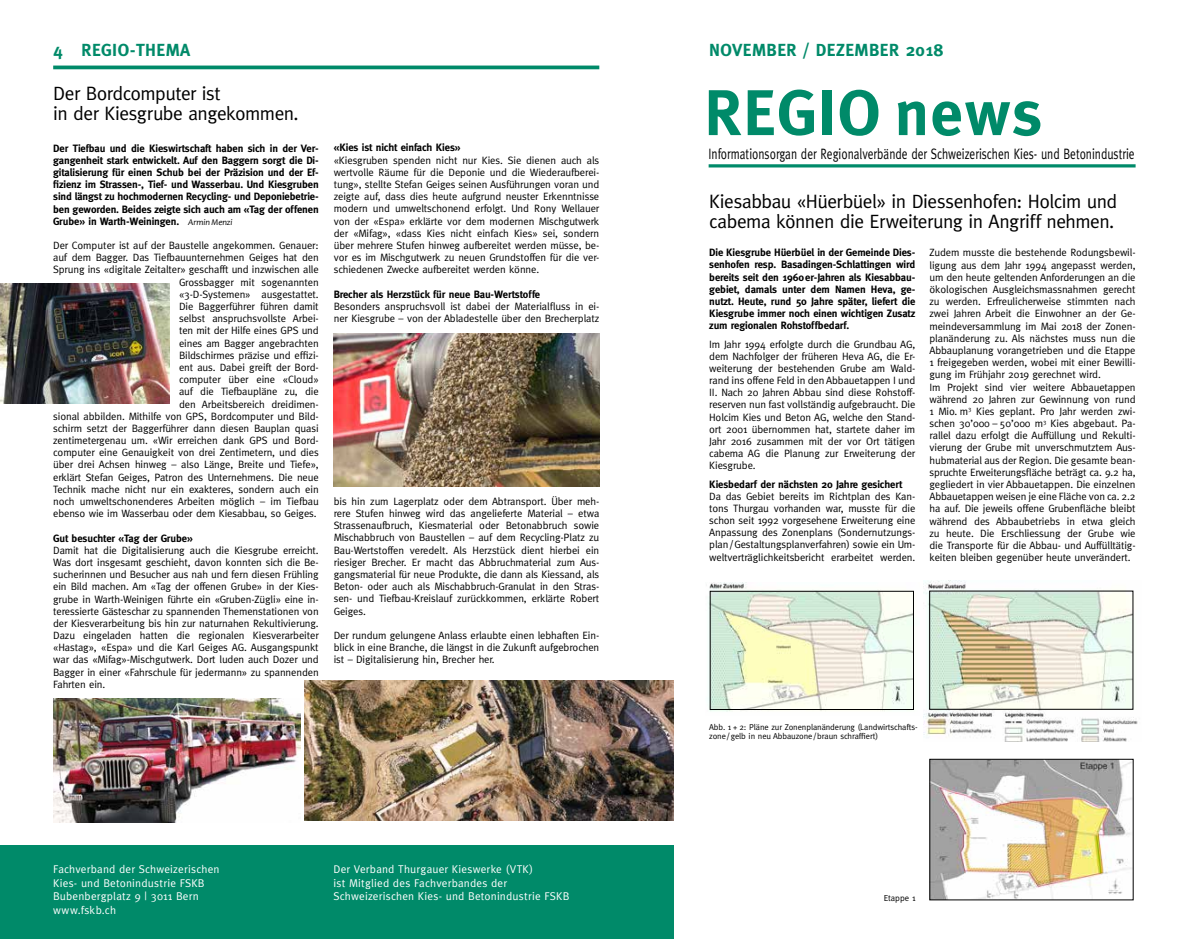
<style>
.page{position:relative;width:1188px;height:939px;background:#fff}
.page>*{position:absolute;margin:0;border:0;box-sizing:border-box;transform-origin:0 0}
.t1{font:700 64.5px "Meta";letter-spacing:.025em;color:#008a69}
.t2{font:19.38px/20px "Meta";letter-spacing:-.025em;color:#000}
.t3{font:700 17.5px "Meta";letter-spacing:.025em;color:#008a69}
.t4{font:15px "Meta";color:#000;scale:.76 1}
.t5{font:11.25px "Meta";letter-spacing:.015em;color:#fff}
.t6{font:11.25px "Meta";letter-spacing:.04em;color:#fff}
.t7{font:10.62px/12.1px "Meta";letter-spacing:-.01em;color:#000;text-align:justify}
.t8{font:700 10.62px/12.1px "Meta";letter-spacing:-.01em;color:#000;text-align:justify}
.t9{font:8.75px "Meta";color:#000}
.t10{font:8.5px/8.5px "Meta";letter-spacing:-.01em;color:#000}
.s1{font-family:"Candara";font-weight:400;font-style:italic;font-size:8.75px}
</style>
<div class="page">
<img style="left:708px;top:582px;width:206px;height:130px">
<div style="left:709px;top:591px;width:204px;height:119px;border:1px solid #000"></div>
<img style="left:923px;top:580px;width:215px;height:162px">
<img style="left:931px;top:761px;width:199px;height:137px">
<div style="left:929px;top:759px;width:203px;height:141px;border:1px solid #000"></div>
<div style="left:0;top:845px;width:673px;height:94px;background:#008a69"></div>
<hr style="left:708px;top:164px;width:427px;height:3px;background:#008a69">
<hr style="left:53px;top:66px;width:546px;height:3px;background:#008a69">
<img style="left:0;top:283px;width:169px;height:121px">
<img style="left:333px;top:334px;width:266px;height:153px">
<img style="left:304px;top:681px;width:369px;height:139px">
<img style="left:53px;top:699px;width:247px;height:123px">
<h3 class="t3" style="left:81px;top:40px;width:110px">REGIO-THEMA</h3>
<h3 class="t3" style="left:709px;top:40px;width:235px">NOVEMBER / DEZEMBER 2018</h3>
<h1 class="t1" style="left:704px;top:75px;width:339px">REGIO news</h1>
<h3 class="t4" style="left:708px;top:145px;width:562px">Informationsorgan der Regionalverbände der Schweizerischen Kies- und Betonindustrie</h3>
<h3 class="t3" style="left:53px;top:40px;width:11px">4</h3>
<h2 class="t2" style="left:53px;top:83px;width:247px">Der Bordcomputer ist<br>in der Kiesgrube angekommen.</h2>
<p class="t8" style="left:53px;top:142px;width:267px">Der Tiefbau und die Kieswirtschaft haben sich in der Ver&shy;gangenheit stark entwickelt. Auf den Baggern sorgt die Di&shy;gitalisierung für einen Schub bei der Präzision und der Ef&shy;fizienz im Strassen-, Tief- und Wasserbau. Und Kiesgruben sind längst zu hochmodernen Recycling- und Deponiebetrie&shy;ben geworden. Beides zeigte sich auch am «Tag der offenen Grube» in Warth-Weiningen. <span class="s1">Armin Menzi</span></p>
<p class="t7" style="left:53px;top:239px;width:267px;text-align:right">Der Computer ist auf der Baustelle angekommen. Genauer: auf dem Bagger. Das Tiefbauunternehmen Geiges hat den Sprung ins «digitale Zeitalter» geschafft und inzwischen alle Grossbagger mit sogenannten<br>«3-D-Systemen» ausgestattet.<br>Die Baggerführer führen damit<br>selbst anspruchsvollste Arbei-<br>ten mit der Hilfe eines GPS und<br>eines am Bagger angebrachten<br>Bildschirmes präzise und effizi-<br>ent aus. Dabei greift der Bord-<br>computer über eine «Cloud»<br>auf die Tiefbaupläne zu, die<br>den Arbeitsbereich dreidimen-<br>sional abbilden. Mithilfe von GPS, Bordcomputer und Bild&shy;schirm setzt der Baggerführer dann diesen Bauplan quasi zentimetergenau um. «Wir erreichen dank GPS und Bord&shy;computer eine Genauigkeit von drei Zentimetern, und dies über drei Achsen hinweg – also Länge, Breite und Tiefe», erklärt Stefan Geiges, Patron des Unternehmens. Die neue Technik mache nicht nur ein exakteres, sondern auch ein noch umweltschonenderes Arbeiten möglich – im Tiefbau ebenso wie im Wasserbau oder dem Kiesabbau, so Geiges.</p>
<p class="t8" style="left:53px;top:532px;width:141px">Gut besuchter «Tag der Grube»</p>
<p class="t7" style="left:53px;top:544px;width:267px">Damit hat die Digitalisierung auch die Kiesgrube erreicht.<br>Was dort insgesamt geschieht, davon konnten sich die Be&shy;sucherinnen und Besucher aus nah und fern diesen Frühling ein Bild machen. Am «Tag der offenen Grube» in der Kies&shy;grube in Warth-Weinigen führte ein «Gruben-Zügli» eine in&shy;teressierte Gästeschar zu spannenden Themenstationen von der Kiesverarbeitung bis hin zur naturnahen Rekultivierung.<br>Dazu eingeladen hatten die regionalen Kiesverarbeiter «Hastag», «Espa» und die Karl Geiges AG. Ausgangspunkt war das «Mifag»-Mischgutwerk. Dort luden auch Dozer und Bagger in einer «Fahrschule für jedermann» zu spannenden Fahrten ein.</p>
<p class="t8" style="left:333px;top:142px;width:128px">«Kies ist nicht einfach Kies»</p>
<p class="t7" style="left:333px;top:154px;width:267px">«Kiesgruben spenden nicht nur Kies. Sie dienen auch als wertvolle Räume für die Deponie und die Wiederaufberei&shy;tung», stellte Stefan Geiges seinen Ausführungen voran und zeigte auf, dass dies heute aufgrund neuster Erkenntnisse modern und umweltschonend erfolgt. Und Rony Wellauer von der «Espa» erklärte vor dem modernen Mischgutwerk der «Mifag», «dass Kies nicht einfach Kies» sei, sondern über mehrere Stufen hinweg aufbereitet werden müsse, be&shy;vor es im Mischgutwerk zu neuen Grundstoffen für die ver&shy;schiedenen Zwecke aufbereitet werden könne.</p>
<p class="t8" style="left:333px;top:288px;width:208px">Brecher als Herzstück für neue Bau-Wertstoffe</p>
<p class="t7" style="left:333px;top:300px;width:267px">Besonders anspruchsvoll ist dabei der Materialfluss in ei&shy;ner Kiesgrube – von der Abladestelle über den Brecherplatz</p>
<h2 class="t2" style="left:709px;top:192px;width:409px">Kiesabbau «Hüerbüel» in Diessenhofen: Holcim und cabema können die Erweiterung in Angriff nehmen.</h2>
<p class="t8" style="left:709px;top:246px;width:207px">Die Kiesgrube Hüerbüel in der Gemeinde Dies&shy;senhofen resp. Basadingen-Schlattingen wird bereits seit den 1960er-Jahren als Kiesabbau&shy;gebiet, damals unter dem Namen Heva, ge&shy;nutzt. Heute, rund 50 Jahre später, liefert die Kiesgrube immer noch einen wichtigen Zusatz zum regionalen Rohstoffbedarf.</p>
<p class="t7" style="left:709px;top:338px;width:207px">Im Jahr 1994 erfolgte durch die Grundbau AG, dem Nachfolger der früheren Heva AG, die Er&shy;weiterung der bestehenden Grube am Wald&shy;rand ins offene Feld in den Abbauetappen I und II. Nach 20 Jahren Abbau sind diese Rohstoff&shy;reserven nun fast vollständig aufgebraucht. Die Holcim Kies und Beton AG, welche den Stand&shy;ort 2001 übernommen hat, startete daher im Jahr 2016 zusammen mit der vor Ort tätigen cabema AG die Planung zur Erweiterung der Kiesgrube.</p>
<p class="t8" style="left:709px;top:478px;width:194px">Kiesbedarf der nächsten 20 Jahre gesichert</p>
<p class="t7" style="left:709px;top:490px;width:207px">Da das Gebiet bereits im Richtplan des Kan&shy;tons Thurgau vorhanden war, musste für die schon seit 1992 vorgesehene Erweiterung eine Anpassung des Zonenplans (Sondernutzungs&shy;plan / Gestaltungsplanverfahren) sowie ein Um&shy;weltverträglichkeitsbericht erarbeitet werden.</p>
<p class="t7" style="left:929px;top:247px;width:207px;text-align:left">Zudem musste die bestehende Rodungsbewil&shy;ligung aus dem Jahr 1994 angepasst werden, um den heute geltenden Anforderungen an die ökologischen Ausgleichsmassnahmen gerecht zu werden. Erfreulicherweise stimmten nach zwei Jahren Arbeit die Einwohner an der Ge&shy;meindeversammlung im Mai 2018 der Zonen&shy;planänderung zu. Als nächstes muss nun die Abbauplanung vorangetrieben und die Etappe 1 freigegeben werden, wobei mit einer Bewilli&shy;gung im Frühjahr 2019 gerechnet wird.<br>Im Projekt sind vier weitere Abbauetappen während 20 Jahren zur Gewinnung von rund 1 Mio. m<sup>3</sup> Kies geplant. Pro Jahr werden zwi&shy;schen 30’000 – 50’000 m<sup>3</sup> Kies abgebaut. Pa&shy;rallel dazu erfolgt die Auffüllung und Rekulti&shy;vierung der Grube mit unverschmutztem Aus&shy;hubmaterial aus der Region. Die gesamte bean&shy;spruchte Erweiterungsfläche beträgt ca. 9.2 ha, gegliedert in vier Abbauetappen. Die einzelnen Abbauetappen weisen je eine Fläche von ca. 2.2 ha auf. Die jeweils offene Grubenfläche bleibt während des Abbaubetriebs in etwa gleich zu heute. Die Erschliessung der Grube wie die Transporte für die Abbau- und Auffülltätig&shy;keiten bleiben gegenüber heute unverändert.</p>
<p class="t7" style="left:333px;top:495px;width:267px">bis hin zum Lagerplatz oder dem Abtransport. Über meh&shy;rere Stufen hinweg wird das angelieferte Material – etwa Strassenaufbruch, Kiesmaterial oder Betonabbruch sowie Mischabbruch von Baustellen – auf dem Recycling-Platz zu Bau-Wertstoffen veredelt. Als Herzstück dient hierbei ein riesiger Brecher. Er macht das Abbruchmaterial zum Aus&shy;gangsmaterial für neue Produkte, die dann als Kiessand, als Beton- oder auch als Mischabbruch-Granulat in den Stras&shy;sen- und Tiefbau-Kreislauf zurückkommen, erklärte Robert Geiges.</p>
<p class="t7" style="left:333px;top:629px;width:267px">Der rundum gelungene Anlass erlaubte einen lebhaften Ein&shy;blick in eine Branche, die längst in die Zukunft aufgebrochen ist – Digitalisierung hin, Brecher her.</p>
<p class="t5" style="left:53px;top:863px;width:168px">Fachverband der Schweizerischen</p>
<p class="t5" style="left:333px;top:863px;width:201px">Der Verband Thurgauer Kieswerke (VTK)</p>
<p class="t5" style="left:53px;top:876px;width:153px">Kies- und Betonindustrie FSKB</p>
<p class="t5" style="left:333px;top:876px;width:175px">ist Mitglied des Fachverbandes der</p>
<p class="t5" style="left:53px;top:890px;width:147px">Bubenbergplatz 9 | 3011 Bern</p>
<p class="t5" style="left:333px;top:890px;width:237px">Schweizerischen Kies- und Betonindustrie FSKB</p>
<p class="t6" style="left:53px;top:904px;width:64px">www.fskb.ch</p>
<p class="t10" style="left:709px;top:723px;width:210px">Abb. 1 + 2: Pläne zur Zonenplanänderung (Landwirtschafts&shy;zone / gelb in neu Abbauzone / braun schraffiert)</p>
<p class="t9" style="left:883px;top:893px;width:34px">Etappe 1</p>
</div>
